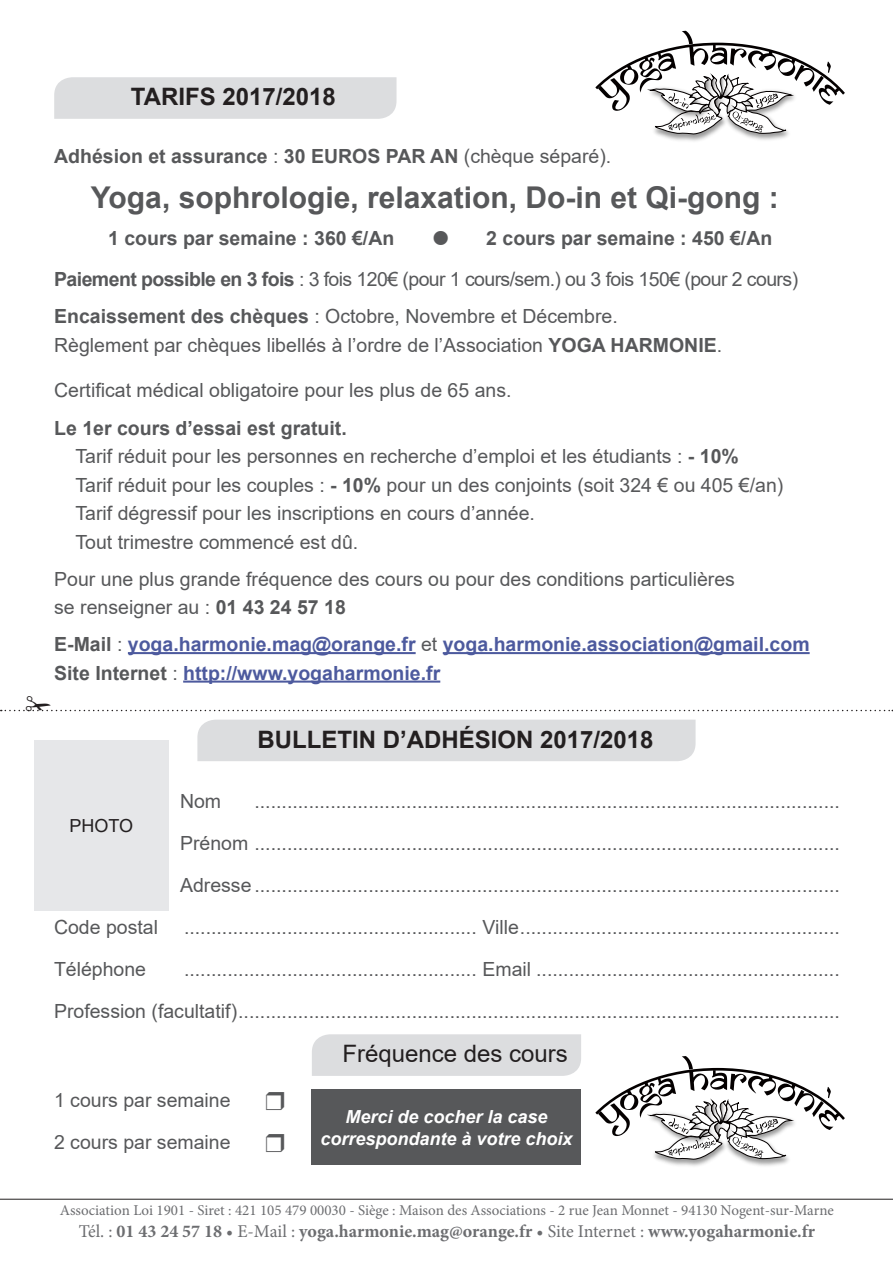
<style>
.page{position:relative;width:893px;height:1263px;background:#fff}
.page>*{position:absolute;margin:0;border:0;box-sizing:border-box;transform-origin:0 0}
.t1{font:700 30px "Arial";color:#57585a}
.t2{font:700 24px "Arial";color:#231f20}
.t3{font:24px "Arial";color:#231f20}
.t4{font:19.5px/28.5px "Arial";color:#57585a}
.t5{font:700 19.5px/28.5px "Arial";color:#4d5a9e}
.t6{font:19.5px/41.2px "Arial";letter-spacing:-.03em;color:#57585a}
.t7{font:700 19.5px "Arial";color:#57585a}
.t8{font:700 18px "Minion Pro";color:#6c6d70}
.t9{font:italic 700 18px/21.6px "Arial";color:#fff;text-align:center}
.t10{font:18px "Arial";color:#231f20}
.t11{font:15px "Minion Pro";color:#6c6d70}
.s1{font-weight:400}
.s2{font-weight:700}
.s3{color:#57585a}
.s4{font-weight:400;color:#57585a}
</style>
<div class="page">
<img style="left:742px;top:1160px;width:47px;height:6px">
<img style="left:658px;top:1160px;width:53px;height:6px">
<svg style="left:595px;top:1056px;width:250px;height:104px"></svg>
<img style="left:742px;top:134px;width:47px;height:6px">
<img style="left:656px;top:134px;width:57px;height:7px">
<svg style="left:595px;top:31px;width:250px;height:103px"></svg>
<div style="left:54px;top:77px;width:342px;height:42px;background:#dcdddf"></div>
<div style="left:197px;top:720px;width:499px;height:41px;background:#dcdddf"></div>
<div style="left:312px;top:1034px;width:269px;height:42px;background:#dcdddf"></div>
<hr style="left:128px;top:652px;width:288px;height:2px;background:#4d5a9e">
<hr style="left:443px;top:652px;width:367px;height:2px;background:#4d5a9e">
<hr style="left:183px;top:680px;width:257px;height:3px;background:#4d5a9e">
<hr style="left:0;top:1199px;width:893px;height:1px;background:#231f20">
<div style="left:34px;top:740px;width:135px;height:171px;background:#e6e7e9"></div>
<div style="left:312px;top:1089px;width:269px;height:76px;background:#57585a"></div>
<svg style="left:1px;top:709px;width:892px;height:2px"></svg>
<p class="t2" style="left:131px;top:80px;width:206px">TARIFS 2017/2018</p>
<p class="t7" style="left:54px;top:142px;width:559px">Adhésion et assurance <span class="s1">:</span> 30 EUROS PAR AN <span class="s1">(chèque séparé).</span></p>
<h1 class="t1" style="left:91px;top:176px;width:689px">Yoga, sophrologie, relaxation, Do-in et Qi-gong :</h1>
<p class="t7" style="left:108px;top:225px;width:288px">1 cours par semaine : 360 €/An</p>
<p class="t6" style="left:54px;top:218px;width:745px;text-indent:432px"><span class="s2">2 cours par semaine : 450 €/An<br>Paiement possible en 3 fois</span> : 3 fois 120€ (pour 1 cours/sem.) ou 3 fois 150€ (pour 2 cours)</p>
<p class="t4" style="left:54px;top:302px;width:669px"><span class="s2">Encaissement des chèques</span> : Octobre, Novembre et Décembre.<br>Règlement par chèques libellés à l’ordre de l’Association <span class="s2">YOGA HARMONIE</span>.</p>
<p class="t4" style="left:54px;top:376px;width:459px">Certificat médical obligatoire pour les plus de 65 ans.</p>
<p class="t4" style="left:75px;top:413px;width:709px;text-indent:-21px"><span class="s2">Le 1er cours d’essai est gratuit.<br></span>Tarif réduit pour les personnes en recherche d’emploi et les étudiants : <span class="s2">- 10%<br></span>Tarif réduit pour les couples : <span class="s2">- 10%</span> pour un des conjoints (soit 324 € ou 405 €/an)<br>Tarif dégressif pour les inscriptions en cours d’année.<br>Tout trimestre commencé est dû.</p>
<p class="t4" style="left:54px;top:564px;width:682px">Pour une plus grande fréquence des cours ou pour des conditions particulières se renseigner au : <span class="s2">01 43 24 57 18</span></p>
<p class="t5" style="left:54px;top:630px;width:757px"><span class="s3">E-Mail</span> <span class="s4">:</span> yoga.harmonie.mag@orange.fr <span class="s4">et</span> yoga.harmonie.association@gmail.com<br><span class="s3">Site Internet</span> <span class="s4">:</span> http://www.yogaharmonie.fr</p>
<p class="t10" style="left:70px;top:814px;width:65px">PHOTO</p>
<p class="t2" style="left:257px;top:722px;width:398px">BULLETIN D’ADHÉSION 2017/2018</p>
<p class="t4" style="left:180px;top:787px;width:43px">Nom</p>
<p class="t4" style="left:180px;top:780px;width:661px;line-height:42px;text-align:justify;text-indent:74px">............................................................................................................<br>Prénom ............................................................................................................<br>Adresse ............................................................................................................</p>
<p class="t4" style="left:54px;top:913px;width:106px">Code postal</p>
<p class="t4" style="left:184px;top:913px;width:657px">...................................................... Ville...........................................................</p>
<p class="t4" style="left:54px;top:955px;width:94px">Téléphone</p>
<p class="t4" style="left:54px;top:948px;width:787px;line-height:42px;text-align:right">...................................................... Email ........................................................<br>Profession (facultatif)...............................................................................................................</p>
<p class="t4" style="left:54px;top:1079px;width:178px;line-height:42px">1 cours par semaine<br>2 cours par semaine</p>
<p class="t3" style="left:342px;top:1037px;width:227px">Fréquence des cours</p>
<p class="t9" style="left:320px;top:1106px;width:254px">Merci de cocher la case correspondante à votre choix</p>
<p class="t11" style="left:60px;top:1200px;width:775px">Association Loi 1901 - Siret : 421 105 479 00030 - Siège : Maison des Associations - 2 rue Jean Monnet - 94130 Nogent-sur-Marne</p>
<p class="t8" style="left:79px;top:1218px;width:738px"><span class="s1">Tél. :</span> 01 43 24 57 18 <span class="s1">• E-Mail :</span> yoga.harmonie.mag@orange.fr <span class="s1">• Site Internet :</span> www.yogaharmonie.fr</p>
</div>
